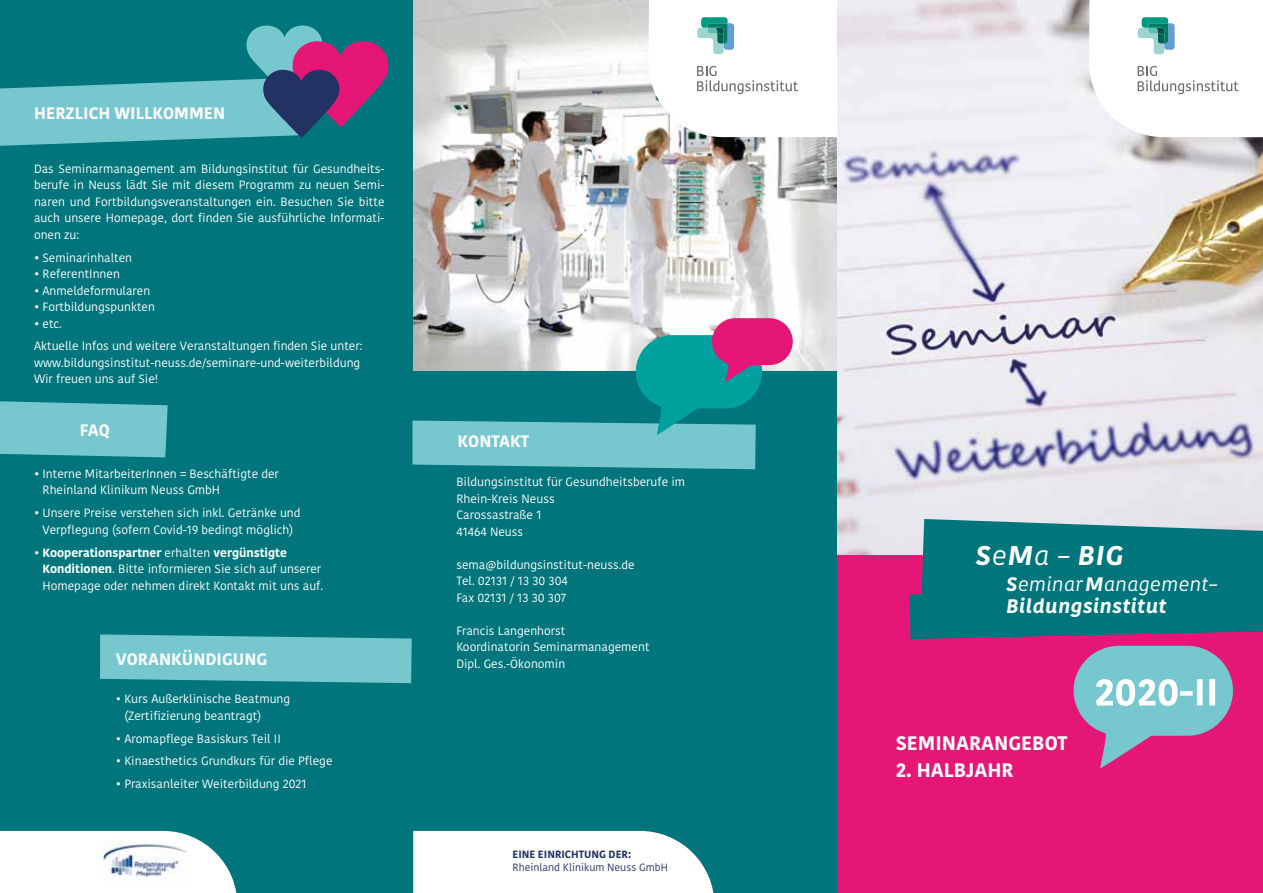
<style>
.page{position:relative;width:1263px;height:893px;background:#fff}
.page>*{position:absolute;margin:0;border:0;box-sizing:border-box;transform-origin:0 0}
.t1{font:italic 700 27px "Kohinoor";color:#fff}
.t2{font:italic 700 19.5px/22.5px "Kohinoor";letter-spacing:.03em;color:#fff}
.t3{font:700 19.5px "Kohinoor";color:#fff}
.t4{font:700 16.5px "Kohinoor";color:#fff}
.t5{font:12px/16.5px "Kohinoor";color:#fff}
.t6{font:700 12px "Kohinoor";color:#fff}
.t7{font:10.5px "Kohinoor";color:#223363}
.t8{font:700 10.5px "Kohinoor";color:#223363}
.s1{font-weight:400}
.s2{font-weight:700}
</style>
<div class="page">
<img style="left:412px;top:0;width:426px;height:372px">
<svg style="left:648px;top:0;width:190px;height:137px"></svg>
<div style="left:0;top:0;width:412px;height:893px;background:#00757b"></div>
<div style="left:412px;top:372px;width:426px;height:521px;background:#00757b"></div>
<svg style="left:100px;top:634px;width:312px;height:49px;background:#6cc0c6"></svg>
<div style="left:838px;top:553px;width:425px;height:340px;background:#e61677"></div>
<svg style="left:0;top:401px;width:168px;height:56px;background:#6ec2c8"></svg>
<svg style="left:0;top:26px;width:388px;height:120px"></svg>
<svg style="left:412px;top:318px;width:381px;height:151px"></svg>
<div style="left:413px;top:831px;width:301px;height:62px;background:#fff"></div>
<svg style="left:0;top:831px;width:237px;height:62px;background:#e1eeef"></svg>
<div style="left:82px;top:842px;width:109px;height:42px;background:#fff"></div>
<img style="left:103px;top:842px;width:84px;height:35px">
<img style="left:838px;top:0;width:425px;height:554px">
<svg style="left:909px;top:519px;width:354px;height:120px;background:#187781"></svg>
<svg style="left:1089px;top:0;width:174px;height:137px"></svg>
<svg style="left:1073px;top:646px;width:160px;height:123px"></svg>
<h3 class="t4" style="left:34px;top:103px;width:192px">HERZLICH WILLKOMMEN</h3>
<p class="t5" style="left:34px;top:160px;width:352px;text-align:justify">Das Seminarmanagement am Bildungsinstitut für Gesundheits&shy;berufe in Neuss lädt Sie mit diesem Programm zu neuen Semi&shy;naren und Fortbildungsveranstaltungen ein. Besuchen Sie bitte auch unsere Homepage, dort finden Sie ausführliche Informati&shy;onen zu:</p>
<p class="t5" style="left:34px;top:249px;width:100px">• Seminarinhalten</p>
<p class="t5" style="left:34px;top:266px;width:87px">• ReferentInnen</p>
<p class="t5" style="left:34px;top:282px;width:118px">• Anmeldeformularen</p>
<p class="t5" style="left:34px;top:299px;width:122px">• Fortbildungspunkten</p>
<p class="t5" style="left:34px;top:312px;width:330px;line-height:23px">• etc.<br>Aktuelle Infos und weitere Veranstaltungen finden Sie unter:</p>
<p class="t5" style="left:34px;top:355px;width:328px">www.bildungsinstitut-neuss.de/seminare-und-weiterbildung<br>Wir freuen uns auf Sie!</p>
<h3 class="t4" style="left:80px;top:419px;width:32px">FAQ</h3>
<p class="t5" style="left:43px;top:466px;width:238px;text-indent:-9px">• Interne MitarbeiterInnen = Beschäftigte der<br>Rheinland Klinikum Neuss GmbH</p>
<p class="t5" style="left:34px;top:505px;width:268px;text-align:center">• Unsere Preise verstehen sich inkl. Getränke und<br>Verpflegung (sofern Covid-19 bedingt möglich)</p>
<p class="t6" style="left:34px;top:545px;width:254px"><span class="s1">•</span> KOOPERATIONSPARTNER <span class="s1">erhalten</span> VERGÜNSTIGTE</p>
<p class="t5" style="left:34px;top:561px;width:289px"><span class="s2">KONDITIONEN</span>. Bitte informieren Sie sich auf unserer</p>
<p class="t5" style="left:43px;top:577px;width:282px">Homepage oder nehmen direkt Kontakt mit uns auf.</p>
<h3 class="t4" style="left:116px;top:648px;width:153px">VORANKÜNDIGUNG</h3>
<p class="t5" style="left:124px;top:691px;width:167px;text-indent:-9px">• Kurs Außerklinische Beatmung (Zertifizierung beantragt)</p>
<p class="t5" style="left:116px;top:730px;width:166px">• Aromapflege Basiskurs Teil II</p>
<p class="t5" style="left:116px;top:753px;width:218px">• Kinaesthetics Grundkurs für die Pflege</p>
<p class="t5" style="left:116px;top:776px;width:192px">• Praxisanleiter Weiterbildung 2021</p>
<h3 class="t4" style="left:458px;top:431px;width:12px">KON</h3>
<h3 class="t4" style="left:491px;top:431px;width:39px">TAKT</h3>
<p class="t5" style="left:456px;top:474px;width:230px">Bildungsinstitut für Gesundheitsberufe im<br>Rhein-Kreis Neuss<br>Carossastraße 1<br>41464 Neuss</p>
<p class="t5" style="left:456px;top:556px;width:180px">sema@bildungsinstitut-neuss.de<br>Tel. 02131 / 13 30 304<br>Fax 02131 / 13 30 307</p>
<p class="t5" style="left:456px;top:622px;width:195px">Francis Langenhorst<br>Koordinatorin Seminarmanagement<br>Dipl. Ges.-Ökonomin</p>
<p class="t8" style="left:512px;top:847px;width:120px">EINE EINRICHTUNG DER:</p>
<p class="t7" style="left:512px;top:861px;width:157px">Rheinland Klinikum Neuss GmbH</p>
<h1 class="t1" style="left:976px;top:538px;width:150px">S<span class="s1">e</span>M<span class="s1">a –</span> BIG</h1>
<h2 class="t2" style="left:1006px;top:573px;width:213px">S<span class="s1">eminar</span> M<span class="s1">anagement–<br></span>Bildungsinstitut</h2>
<h2 class="t3" style="left:896px;top:731px;width:171px">SEMINARANGEBOT</h2>
<h2 class="t3" style="left:896px;top:758px;width:119px">2. HALBJAHR</h2>
</div>
